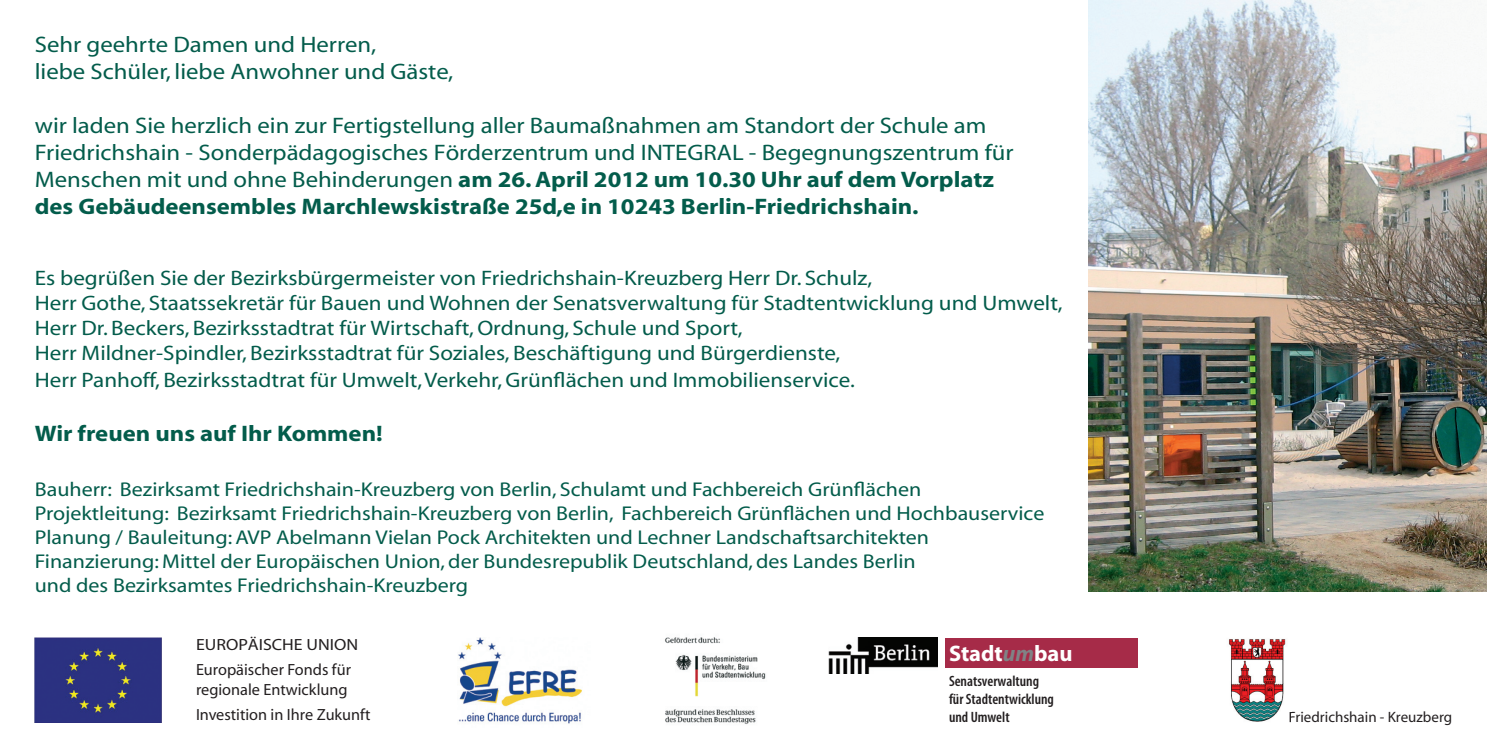
<style>
.page{position:relative;width:1487px;height:743px;background:#fff}
.page>*{position:absolute;margin:0;border:0;box-sizing:border-box;transform-origin:0 0}
.t1{font:22.5px/27px "Myriad";color:#035c4b;scale:1.1 1}
.t2{font:700 22.5px "Myriad";color:#035c4b;scale:1.1 1}
.t3{font:700 22.5px "Myriad";color:#fff}
.t4{font:21px/25.8px "Myriad";color:#035c4b;scale:1.1 1}
.t5{font:20px/24px "Myriad";color:#035c4b;scale:1.1 1}
.t6{font:16.25px/25px "Myriad";color:#231f20}
.t7{font:16.25px/25px "Myriad";color:#231f20;scale:1.1 1}
.t8{font:600 condensed 15px/18px "Myriad Pro";color:#231f20}
.t9{font:15px "Myriad";color:#231f20}
.s1{font-weight:700}
.s2{font-style:italic;color:#808285}
</style>
<div class="page">
<img style="left:1088px;top:0;width:399px;height:591px">
<img style="left:828px;top:638px;width:109px;height:36px">
<div style="left:35px;top:638px;width:126px;height:84px;background:#2b3181"></div>
<img style="left:665px;top:637px;width:101px;height:87px">
<img style="left:1228px;top:639px;width:62px;height:83px">
<img style="left:458px;top:638px;width:124px;height:86px">
<div style="left:945px;top:638px;width:192px;height:29px;background:#a62b48"></div>
<p class="t1" style="left:35px;top:32px;width:382px">Sehr geehrte Damen und Herren,<br>liebe Schüler, liebe Anwohner und Gäste,</p>
<p class="t1" style="left:35px;top:113px;width:891px">wir laden Sie herzlich ein zur Fertigstellung aller Baumaßnahmen am Standort der Schule am Friedrichshain - Sonderpädagogisches Förderzentrum und INTEGRAL - Begegnungszentrum für Menschen mit und ohne Behinderungen <span class="s1">am 26. April 2012 um 10.30 Uhr auf dem Vorplatz des Gebäudeensembles Marchlewskistraße 25d,e in 10243 Berlin-Friedrichshain.</span></p>
<p class="t4" style="left:35px;top:266px;width:936px">Es begrüßen Sie der Bezirksbürgermeister von Friedrichshain-Kreuzberg Herr Dr. Schulz,<br>Herr Gothe, Staatssekretär für Bauen und Wohnen der Senatsverwaltung für Stadtentwicklung und Umwelt, Herr Dr. Beckers, Bezirksstadtrat für Wirtschaft, Ordnung, Schule und Sport,<br>Herr Mildner-Spindler, Bezirksstadtrat für Soziales, Beschäftigung und Bürgerdienste,<br>Herr Panhoff, Bezirksstadtrat für Umwelt, Verkehr, Grünflächen und Immobilienservice.</p>
<p class="t2" style="left:35px;top:422px;width:318px">Wir freuen uns auf Ihr Kommen!</p>
<p class="t5" style="left:35px;top:478px;width:919px">Bauherr: Bezirksamt Friedrichshain-Kreuzberg von Berlin, Schulamt und Fachbereich Grünflächen Projektleitung: Bezirksamt Friedrichshain-Kreuzberg von Berlin, Fachbereich Grünflächen und Hochbauservice Planung / Bauleitung: AVP Abelmann Vielan Pock Architekten und Lechner Landschaftsarchitekten Finanzierung: Mittel der Europäischen Union, der Bundesrepublik Deutschland, des Landes Berlin<br>und des Bezirksamtes Friedrichshain-Kreuzberg</p>
<p class="t7" style="left:196px;top:633px;width:149px">EUROPÄISCHE UNION<br>Europäischer Fonds für</p>
<p class="t6" style="left:196px;top:678px;width:176px">regionale Entwicklung<br>Investition in Ihre Zukunft</p>
<p class="t3" style="left:949px;top:641px;width:125px">Stadt<span class="s2">um</span>bau</p>
<p class="t8" style="left:949px;top:672px;width:106px">Senatsverwaltung für Stadtentwicklung und Umwelt</p>
<p class="t9" style="left:1288px;top:709px;width:165px">Friedrichshain - Kreuzberg</p>
</div>
